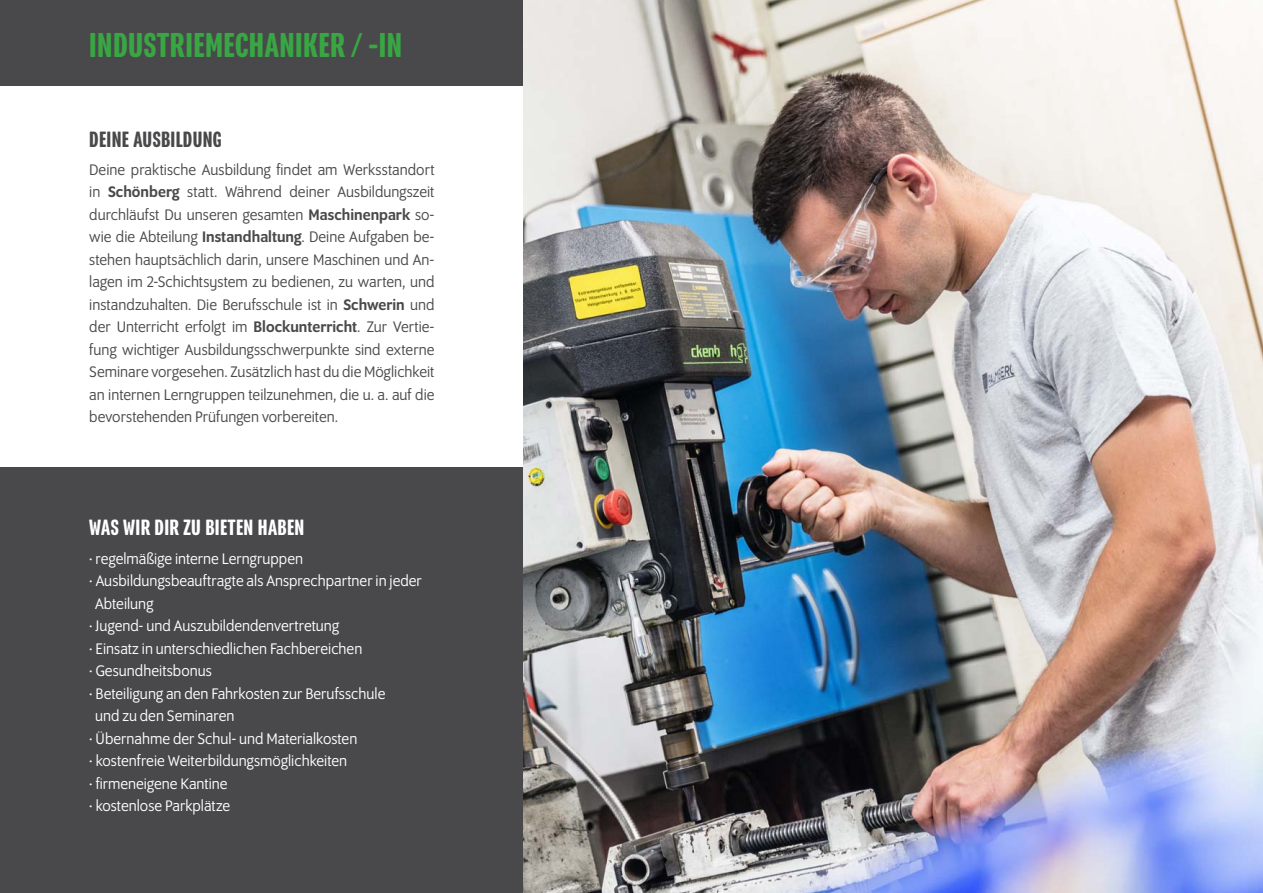
<style>
.page{position:relative;width:1263px;height:893px;background:#fff}
.page>*{position:absolute;margin:0;border:0;box-sizing:border-box;transform-origin:0 0}
.t1{font:500 37.5px "Program Nar OT";letter-spacing:.015em;color:#39a644}
.t2{font:500 24px "Program Nar OT";letter-spacing:.02em;color:#fff}
.t3{font:500 24px "Program Nar OT";letter-spacing:.015em;color:#49494b}
.t4{font:16.5px/22.5px "Program OT";letter-spacing:.005em;color:#49494b;text-align:justify}
.t5{font:16.5px "Program OT";color:#fff}
.s1{font-weight:500}
</style>
<div class="page">
<div style="left:0;top:468px;width:656px;height:425px;background:#49494b"></div>
<div style="left:0;top:0;width:631px;height:85px;background:#49494b"></div>
<img style="left:524px;top:0;width:739px;height:893px">
<h1 class="t1" style="left:89px;top:30px;width:314px">INDUSTRIEMECHANIKER / -IN</h1>
<h2 class="t3" style="left:89px;top:129px;width:134px">DEINE AUSBILDUNG</h2>
<p class="t4" style="left:89px;top:160px;width:347px">Deine praktische Ausbildung findet am Werksstandort in <span class="s1">Schönberg</span> statt. Während deiner Ausbildungszeit durchläufst Du unseren gesamten <span class="s1">Maschinenpark</span> so&shy;wie die Abteilung <span class="s1">Instandhaltung</span>. Deine Aufgaben be&shy;stehen hauptsächlich darin, unsere Maschinen und An&shy;lagen im 2-Schichtsystem zu bedienen, zu warten, und instandzuhalten. Die Berufsschule ist in <span class="s1">Schwerin</span> und der Unterricht erfolgt im <span class="s1">Blockunterricht</span>. Zur Vertie&shy;fung wichtiger Ausbildungsschwerpunkte sind externe Seminare vorgesehen. Zusätzlich hast du die Möglichkeit an internen Lerngruppen teilzunehmen, die u. a. auf die bevorstehenden Prüfungen vorbereiten.</p>
<h2 class="t2" style="left:89px;top:518px;width:217px">WAS WIR DIR ZU BIETEN HABEN</h2>
<p class="t5" style="left:89px;top:552px;width:215px">· regelmäßige interne Lerngruppen</p>
<p class="t5" style="left:89px;top:574px;width:334px">· Ausbildungsbeauftragte als Ansprechpartner in jeder</p>
<p class="t5" style="left:95px;top:597px;width:60px">Abteilung</p>
<p class="t5" style="left:89px;top:619px;width:251px">· Jugend- und Auszubildendenvertretung</p>
<p class="t5" style="left:89px;top:642px;width:274px">· Einsatz in unterschiedlichen Fachbereichen</p>
<p class="t5" style="left:89px;top:664px;width:124px">· Gesundheitsbonus</p>
<p class="t5" style="left:89px;top:687px;width:298px">· Beteiligung an den Fahrkosten zur Berufsschule</p>
<p class="t5" style="left:95px;top:709px;width:141px">und zu den Seminaren</p>
<p class="t5" style="left:89px;top:732px;width:270px">· Übernahme der Schul- und Materialkosten</p>
<p class="t5" style="left:89px;top:754px;width:259px">· kostenfreie Weiterbildungsmöglichkeiten</p>
<p class="t5" style="left:89px;top:777px;width:140px">· firmeneigene Kantine</p>
<p class="t5" style="left:89px;top:799px;width:142px">· kostenlose Parkplätze</p>
</div>
